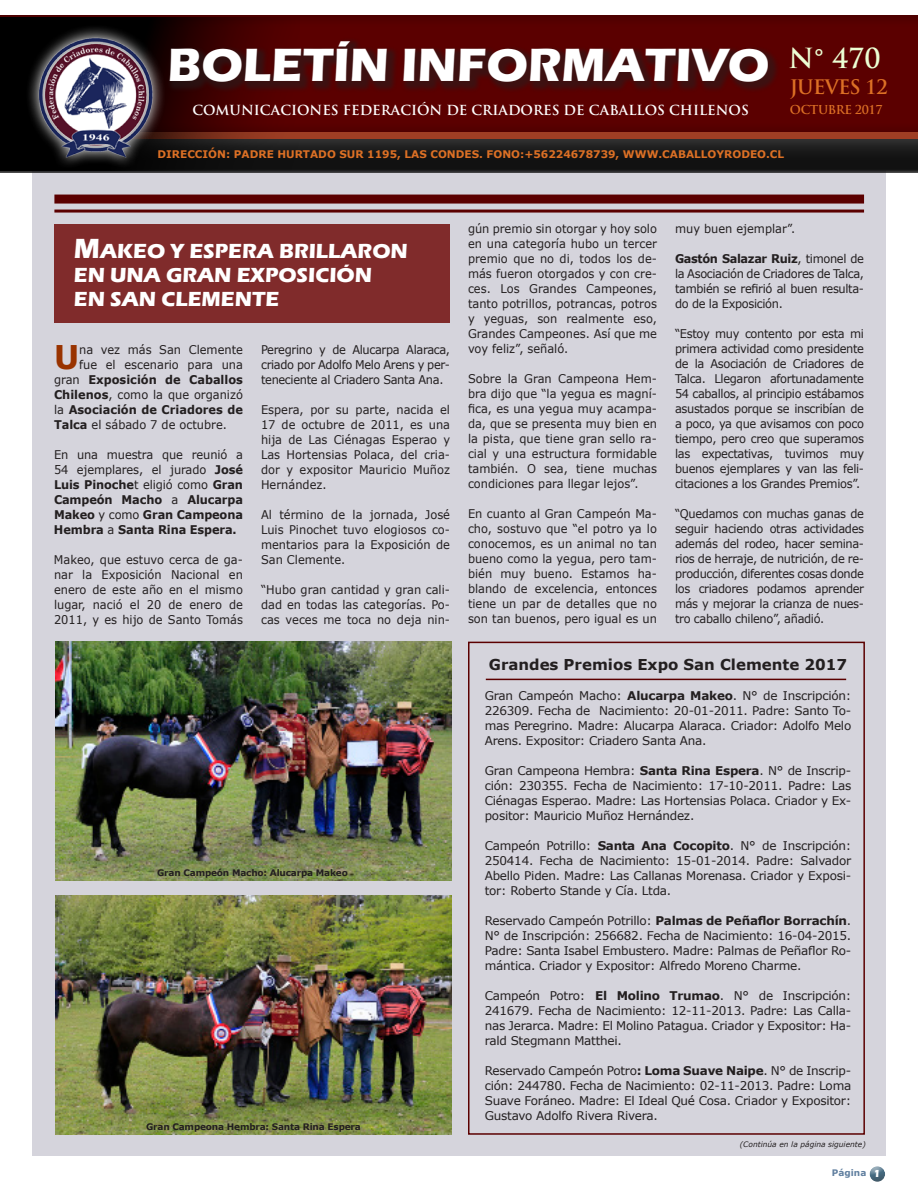
<style>
.page{position:relative;width:918px;height:1188px;background:#fff}
.page>*{position:absolute;margin:0;border:0;box-sizing:border-box;transform-origin:0 0}
.t1{font:700 48px "Eras ITC";color:#fff}
.t2{font:700 32.7px "Verdana";color:#930;scale:.95 1}
.t3{font:700 27px "Trajan Pro";color:#ecffd4}
.t4{font:700 21px/24px "Eras ITC";color:#fff}
.t5{font:700 19.5px "Trajan Pro";letter-spacing:-.04em;color:#dc7025}
.t6{font:700 15px "Verdana";color:#231f20}
.t7{font:700 13.5px "Trajan Pro";color:#fff}
.t8{font:12px/15px "Verdana";letter-spacing:-.02em;color:#231f20;text-align:justify;scale:.95 1}
.t9{font:12px/15px "Verdana";letter-spacing:-.02em;color:#231f20;text-align:justify}
.t10{font:700 12px/15px "Verdana";letter-spacing:-.01em;color:#231f20;text-align:justify;scale:.95 1}
.t11{font:12px "Verdana";color:#231f20;scale:.95 1}
.t12{font:700 12px "Trajan Pro";letter-spacing:-.03em;color:#dc7025}
.t13{font:700 10.5px "Verdana";color:#dc7025}
.t14{font:700 9px "Verdana";letter-spacing:-.02em;color:#231f20}
.t15{font:700 9px "Verdana";color:#6180a0}
.t16{font:italic 7.5px "Verdana";color:#231f20}
.s1{font-size:28.5px}
.s2{font-weight:400}
.s3{font-weight:700}
.s4{font-family:"Eras ITC";font-size:10.5px;color:#fff}
</style>
<div class="page">
<div style="left:33px;top:173px;width:852px;height:982px;background:#d5d4dc"></div>
<div style="left:869px;top:1165px;width:18px;height:11px;background:#fff;opacity:.75"></div>
<div style="left:869px;top:1170px;width:18px;height:12px;background:#231f20;opacity:.75"></div>
<svg style="left:0;top:139px;width:918px;height:34px;background:#1c1c1c"></svg>
<div style="left:0;top:9px;width:918px;height:127px;background:#231f20;opacity:.5"></div>
<div style="left:0;top:133px;width:918px;height:6px;background:#9f3e24"></div>
<svg style="left:0;top:17px;width:299px;height:153px;background:#280706"></svg>
<div style="left:166px;top:37px;width:614px;height:56px;background:#231f20;opacity:.53"></div>
<div style="left:25px;top:24px;width:141px;height:145px;background:#fff;opacity:.85"></div>
<img style="left:34px;top:31px;width:125px;height:131px">
<div style="left:54px;top:224px;width:396px;height:99px;background:#802b2b"></div>
<div style="left:54px;top:195px;width:810px;height:9px;background:#5b0000"></div>
<hr style="left:54px;top:210px;width:810px;height:3px;background:#5b0000">
<img style="left:55px;top:896px;width:396px;height:238px">
<img style="left:55px;top:642px;width:397px;height:238px">
<div style="left:468px;top:642px;width:397px;height:493px;border:2px solid #5b0000"></div>
<hr style="left:486px;top:679px;width:360px;height:1px;background:#5b0000">
<h1 class="t1" style="left:167px;top:37px;width:604px">BOLETÍN INFORMATIVO</h1>
<h3 class="t3" style="left:789px;top:42px;width:94px">N° 470</h3>
<h3 class="t5" style="left:790px;top:75px;width:99px">JUEVES 12</h3>
<p class="t12" style="left:790px;top:102px;width:94px">OCTUBRE 2017</p>
<p class="t7" style="left:192px;top:102px;width:116px">COMUN ICACIONES</p>
<p class="t7" style="left:343px;top:102px;width:189px">FEDERACIÓN DE CRIADORES</p>
<p class="t7" style="left:564px;top:102px;width:155px">DE CABALLOS CHILENOS</p>
<p class="t13" style="left:158px;top:147px;width:625px">Dirección: Padre Hurtado SUR 1195, Las Condes. Fono:+56224678739, www.caballoyrodeo.cl</p>
<h3 class="t4" style="left:74px;top:239px;width:335px"><span class="s1">M</span>AKEO Y ESPERA BRILLARON<br>EN UNA GRAN EXPOSICIÓN<br>EN SAN CLEMENTE</h3>
<h2 class="t2" style="left:54px;top:334px;width:23px">U</h2>
<p class="t11" style="left:79px;top:341px;width:174px">na vez más San Clemente</p>
<p class="t11" style="left:79px;top:356px;width:174px">fue el escenario para una</p>
<p class="t10" style="left:54px;top:371px;width:200px"><span class="s2">gran</span> Exposición de Caballos</p>
<p class="t11" style="left:54px;top:386px;width:200px"><span class="s3">Chilenos</span>, como la que organizó</p>
<p class="t10" style="left:54px;top:401px;width:200px"><span class="s2">la</span> Asociación de Criadores de</p>
<p class="t11" style="left:54px;top:416px;width:184px"><span class="s3">Talca</span> el sábado 7 de octubre.</p>
<p class="t10" style="left:54px;top:446px;width:200px"><span class="s2">En una muestra que reunió a 54 ejemplares, el jurado</span> José Luis Pinoche<span class="s2">t eligió como</span> Gran Campeón Macho <span class="s2">a</span> Alucarpa Makeo <span class="s2">y como</span> Gran Campeona Hembra <span class="s2">a</span> Santa Rina Espera.</p>
<p class="t8" style="left:54px;top:552px;width:200px">Makeo, que estuvo cerca de ga&shy;nar la Exposición Nacional en enero de este año en el mismo lugar, nació el 20 de enero de 2011, y es hijo de Santo Tomás</p>
<p class="t8" style="left:261px;top:342px;width:200px">Peregrino y de Alucarpa Alaraca, criado por Adolfo Melo Arens y per&shy;teneciente al Criadero Santa Ana.</p>
<p class="t8" style="left:261px;top:402px;width:200px">Espera, por su parte, nacida el 17 de octubre de 2011, es una hija de Las Ciénagas Esperao y Las Hortensias Polaca, del cria&shy;dor y expositor Mauricio Muñoz Hernández.</p>
<p class="t8" style="left:261px;top:507px;width:200px">Al término de la jornada, José Luis Pinochet tuvo elogiosos co&shy;mentarios para la Exposición de San Clemente.</p>
<p class="t8" style="left:261px;top:582px;width:200px">“Hubo gran cantidad y gran cali&shy;dad en todas las categorías. Po&shy;cas veces me toca no deja nin-</p>
<p class="t14" style="left:157px;top:866px;width:192px">Gran Campeón Macho: Alucarpa Makeo</p>
<p class="t14" style="left:146px;top:1120px;width:216px">Gran Campeona Hembra: Santa Rina Espera</p>
<p class="t8" style="left:468px;top:222px;width:200px">gún premio sin otorgar y hoy solo en una categoría hubo un tercer premio que no di, todos los de&shy;más fueron otorgados y con cre&shy;ces. Los Grandes Campeones, tanto potrillos, potrancas, potros y yeguas, son realmente eso, Grandes Campeones. Así que me voy feliz”, señaló.</p>
<p class="t8" style="left:468px;top:372px;width:200px">Sobre la Gran Campeona Hem&shy;bra dijo que “la yegua es magní&shy;fica, es una yegua muy acampa&shy;da, que se presenta muy bien en la pista, que tiene gran sello ra&shy;cial y una estructura formidable también. O sea, tiene muchas condiciones para llegar lejos”.</p>
<p class="t8" style="left:468px;top:507px;width:200px">En cuanto al Gran Campeón Ma&shy;cho, sostuvo que “el potro ya lo conocemos, es un animal no tan bueno como la yegua, pero tam&shy;bién muy bueno. Estamos ha&shy;blando de excelencia, entonces tiene un par de detalles que no son tan buenos, pero igual es un</p>
<p class="t11" style="left:675px;top:221px;width:128px">muy buen ejemplar”.</p>
<p class="t8" style="left:675px;top:252px;width:200px"><span class="s3">Gastón Salazar Ruiz</span>, timonel de la Asociación de Criadores de Talca, también se refirió al buen resulta&shy;do de la Exposición.</p>
<p class="t8" style="left:675px;top:327px;width:201px">“Estoy muy contento por esta mi primera actividad como presidente de la Asociación de Criadores de Talca. Llegaron afortunadamente 54 caballos, al principio estábamos asustados porque se inscribían de a poco, ya que avisamos con poco tiempo, pero creo que superamos las expectativas, tuvimos muy buenos ejemplares y van las feli&shy;citaciones a los Grandes Premios”.</p>
<p class="t8" style="left:675px;top:507px;width:200px">“Quedamos con muchas ganas de seguir haciendo otras actividades además del rodeo, hacer semina&shy;rios de herraje, de nutrición, de re&shy;producción, diferentes cosas donde los criadores podamos aprender más y mejorar la crianza de nues&shy;tro caballo chileno”, añadió.</p>
<p class="t6" style="left:489px;top:654px;width:360px">Grandes Premios Expo San Clemente 2017</p>
<p class="t9" style="left:485px;top:688px;width:368px">Gran Campeón Macho: <span class="s3">Alucarpa Makeo</span>. N° de Inscripción:<br>226309. Fecha de Nacimiento: 20-01-2011. Padre: Santo To&shy;mas Peregrino. Madre: Alucarpa Alaraca. Criador: Adolfo Melo Arens. Expositor: Criadero Santa Ana.</p>
<p class="t9" style="left:485px;top:763px;width:368px">Gran Campeona Hembra: <span class="s3">Santa Rina Espera</span>. N° de Inscrip&shy;ción: 230355. Fecha de Nacimiento: 17-10-2011. Padre: Las Ciénagas Esperao. Madre: Las Hortensias Polaca. Criador y Ex&shy;positor: Mauricio Muñoz Hernández.</p>
<p class="t9" style="left:485px;top:838px;width:368px">Campeón Potrillo: <span class="s3">Santa Ana Cocopito</span>. N° de Inscripción:<br>250414. Fecha de Nacimiento: 15-01-2014. Padre: Salvador Abello Piden. Madre: Las Callanas Morenasa. Criador y Exposi&shy;tor: Roberto Stande y Cía. Ltda.</p>
<p class="t9" style="left:485px;top:913px;width:368px">Reservado Campeón Potrillo: <span class="s3">Palmas de Peñaflor Borrachín</span>.<br>N° de Inscripción: 256682. Fecha de Nacimiento: 16-04-2015.<br>Padre: Santa Isabel Embustero. Madre: Palmas de Peñaflor Ro&shy;mántica. Criador y Expositor: Alfredo Moreno Charme.</p>
<p class="t9" style="left:485px;top:988px;width:368px">Campeón Potro: <span class="s3">El Molino Trumao</span>. N° de Inscripción:<br>241679. Fecha de Nacimiento: 12-11-2013. Padre: Las Calla&shy;nas Jerarca. Madre: El Molino Patagua. Criador y Expositor: Ha&shy;rald Stegmann Matthei.</p>
<p class="t9" style="left:485px;top:1063px;width:368px">Reservado Campeón Potro<span class="s3">: Loma Suave Naipe</span>. N° de Inscrip&shy;ción: 244780. Fecha de Nacimiento: 02-11-2013. Padre: Loma Suave Foráneo. Madre: El Ideal Qué Cosa. Criador y Expositor:<br>Gustavo Adolfo Rivera Rivera.</p>
<p class="t16" style="left:740px;top:1139px;width:127px">(Continúa en la página siguiente)</p>
<p class="t15" style="left:832px;top:1167px;width:50px">Página <span class="s4">1</span></p>
</div>
